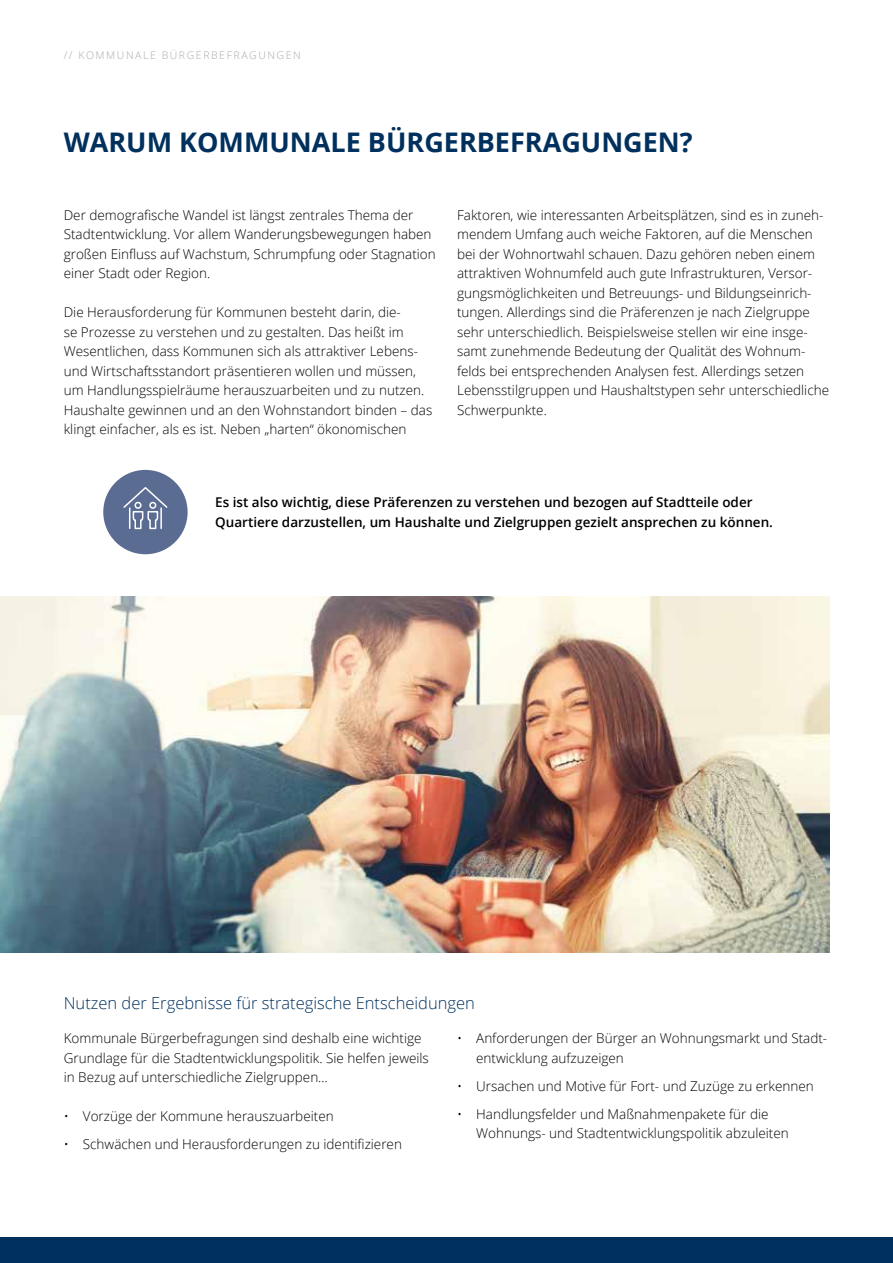
<style>
.page{position:relative;width:893px;height:1263px;background:#fff}
.page>*{position:absolute;margin:0;border:0;box-sizing:border-box;transform-origin:0 0}
.t1{font:700 27px "Open Sans";color:#00305d}
.t2{font:300 16.5px "Open Sans";color:#00305d}
.t3{font:300 13.5px/19.5px "Open Sans";color:#000}
.t4{font:600 13.5px/19.5px "Open Sans";color:#000}
.t5{font:300 10.5px "Open Sans";letter-spacing:.15em;color:#ada9a7}
</style>
<div class="page">
<div style="left:0;top:1237px;width:893px;height:26px;background:#00305d"></div>
<div style="left:103px;top:470px;width:85px;height:84px;background:#5b6c92;border-radius:50%"></div>
<svg style="left:123px;top:487px;width:45px;height:43px"></svg>
<img style="left:0;top:596px;width:829px;height:356px">
<p class="t5" style="left:64px;top:48px;width:238px">// KOMMUNALE BÜRGERBEFRAGUNGEN</p>
<h1 class="t1" style="left:64px;top:124px;width:630px">WARUM KOMMUNALE BÜRGERBEFRAGUNGEN?</h1>
<p class="t3" style="left:64px;top:205px;width:374px">Der demografische Wandel ist längst zentrales Thema der Stadtentwicklung. Vor allem Wanderungsbewegungen haben großen Einfluss auf Wachstum, Schrumpfung oder Stagnation einer Stadt oder Region.</p>
<p class="t3" style="left:64px;top:302px;width:370px">Die Herausforderung für Kommunen besteht darin, die-<br>se Prozesse zu verstehen und zu gestalten. Das heißt im Wesentlichen, dass Kommunen sich als attraktiver Lebens&shy;und Wirtschaftsstandort präsentieren wollen und müssen, um Handlungsspielräume herauszuarbeiten und zu nutzen.<br>Haushalte gewinnen und an den Wohnstandort binden – das klingt einfacher, als es ist. Neben „harten“ ökonomischen</p>
<p class="t3" style="left:457px;top:205px;width:373px">Faktoren, wie interessanten Arbeitsplätzen, sind es in zuneh&shy;mendem Umfang auch weiche Faktoren, auf die Menschen bei der Wohnortwahl schauen. Dazu gehören neben einem attraktiven Wohnumfeld auch gute Infrastrukturen, Versor&shy;gungsmöglichkeiten und Betreuungs- und Bildungseinrich&shy;tungen. Allerdings sind die Präferenzen je nach Zielgruppe sehr unterschiedlich. Beispielsweise stellen wir eine insge&shy;samt zunehmende Bedeutung der Qualität des Wohnum&shy;felds bei entsprechenden Analysen fest. Allerdings setzen Lebensstilgruppen und Haushaltstypen sehr unterschiedliche Schwerpunkte.</p>
<p class="t4" style="left:215px;top:492px;width:559px">Es ist also wichtig, diese Präferenzen zu verstehen und bezogen auf Stadtteile oder<br>Quartiere darzustellen, um Haushalte und Zielgruppen gezielt ansprechen zu können.</p>
<p class="t2" style="left:64px;top:991px;width:413px">Nutzen der Ergebnisse für strategische Entscheidungen</p>
<p class="t3" style="left:476px;top:1028px;width:353px;text-indent:-19px">• Anforderungen der Bürger an Wohnungsmarkt und Stadt&shy;entwicklung aufzuzeigen</p>
<p class="t3" style="left:457px;top:1076px;width:358px">• Ursachen und Motive für Fort- und Zuzüge zu erkennen</p>
<p class="t3" style="left:476px;top:1104px;width:314px;text-indent:-19px">• Handlungsfelder und Maßnahmenpakete für die<br>Wohnungs- und Stadtentwicklungspolitik abzuleiten</p>
<p class="t3" style="left:64px;top:1028px;width:367px">Kommunale Bürgerbefragungen sind deshalb eine wichtige<br>Grundlage für die Stadtentwicklungspolitik. Sie helfen jeweils in Bezug auf unterschiedliche Zielgruppen…</p>
<p class="t3" style="left:64px;top:1106px;width:271px">• Vorzüge der Kommune herauszuarbeiten</p>
<p class="t3" style="left:64px;top:1134px;width:340px">• Schwächen und Herausforderungen zu identifizieren</p>
</div>
